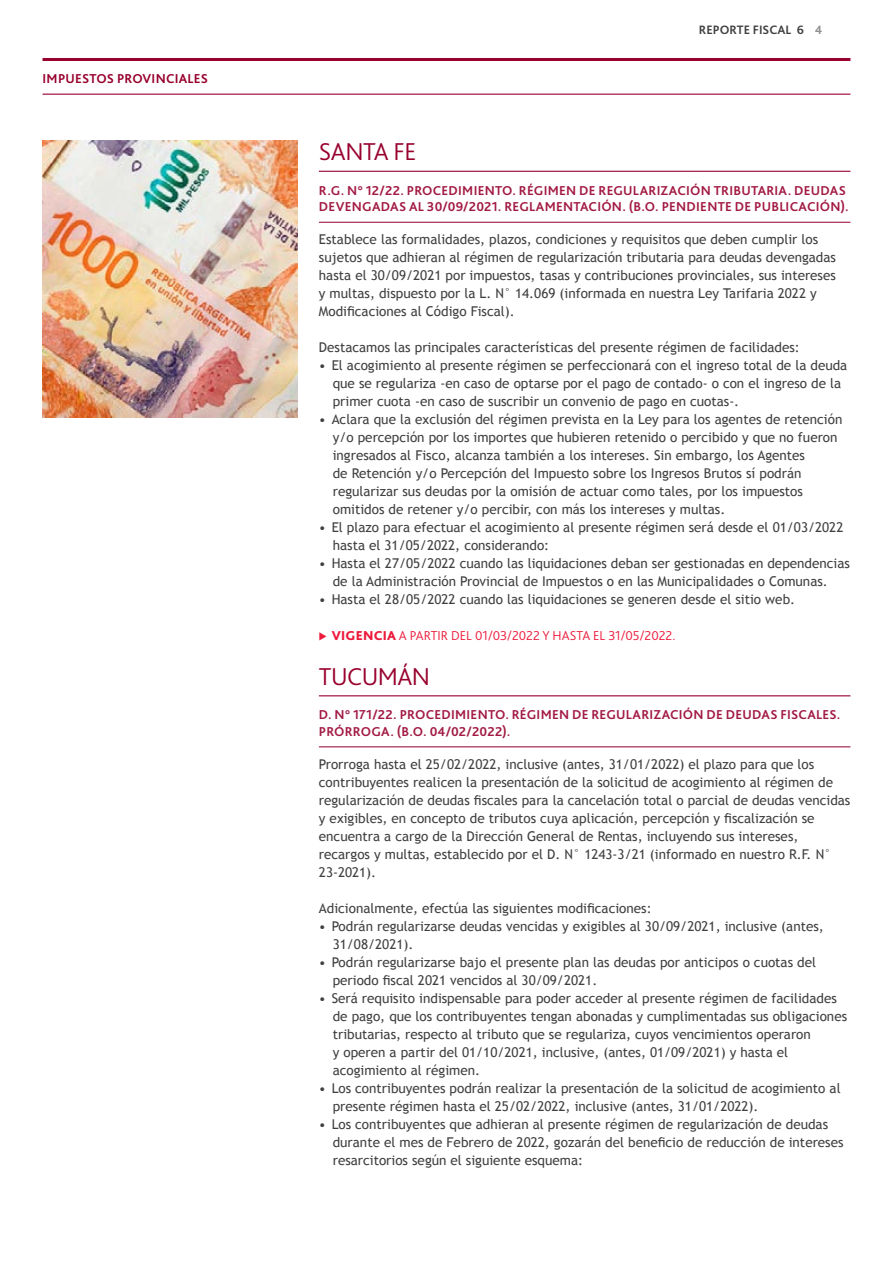
<style>
.page{position:relative;width:893px;height:1263px;background:#fff}
.page>*{position:absolute;margin:0;border:0;box-sizing:border-box;transform-origin:0 0}
.t1{font:300 25.5px "Bliss Pro";letter-spacing:-.02em;color:#98002e}
.t2{font:13.5px/18px "Trebuchet MS";color:#404040}
.t3{font:700 13.5px/16.5px "Bliss Pro";letter-spacing:.02em;color:#a21a43}
.t4{font:300 13.5px "Bliss Pro";color:#ed1a3b}
.t5{font:700 13.5px "Bliss Pro";letter-spacing:.015em;color:#98002e}
.t6{font:700 12.75px "Bliss Pro";color:#404040}
.s1{font-weight:800}
</style>
<div class="page">
<img style="left:43px;top:141px;width:254px;height:276px">
<hr style="left:43px;top:58px;width:807px;height:3px;background:#98002e">
<hr style="left:43px;top:94px;width:807px;height:1px;background:#98002e">
<hr style="left:319px;top:171px;width:531px;height:1px;background:#98002e">
<hr style="left:319px;top:222px;width:531px;height:1px;background:#a21a43">
<hr style="left:319px;top:695px;width:531px;height:1px;background:#98002e">
<hr style="left:319px;top:746px;width:531px;height:1px;background:#a21a43">
<p class="t5" style="left:43px;top:70px;width:167px">IMPUESTOS PROVINCIALES</p>
<p class="t6" style="left:699px;top:22px;width:125px">REPORTE FISCAL 6 4</p>
<h1 class="t1" style="left:319px;top:136px;width:99px">SANTA FE</h1>
<p class="t3" style="left:319px;top:181px;width:531px">R.G. N° 12/22. PROCEDIMIENTO. RÉGIMEN DE REGULARIZACIÓN TRIBUTARIA. DEUDAS<br>DEVENGADAS AL 30/09/2021. REGLAMENTACIÓN. (B.O. PENDIENTE DE PUBLICACIÓN).</p>
<p class="t2" style="left:319px;top:230px;width:519px">Establece las formalidades, plazos, condiciones y requisitos que deben cumplir los sujetos que adhieran al régimen de regularización tributaria para deudas devengadas hasta el 30/09/2021 por impuestos, tasas y contribuciones provinciales, sus intereses y multas, dispuesto por la L. N° 14.069 (informada en nuestra Ley Tarifaria 2022 y Modificaciones al Código Fiscal).</p>
<p class="t2" style="left:319px;top:338px;width:482px">Destacamos las principales características del presente régimen de facilidades:</p>
<p class="t2" style="left:333px;top:356px;width:516px;text-indent:-14px">• El acogimiento al presente régimen se perfeccionará con el ingreso total de la deuda que se regulariza -en caso de optarse por el pago de contado- o con el ingreso de la primer cuota -en caso de suscribir un convenio de pago en cuotas-.</p>
<p class="t2" style="left:333px;top:410px;width:511px;text-indent:-14px">• Aclara que la exclusión del régimen prevista en la Ley para los agentes de retención y/o percepción por los importes que hubieren retenido o percibido y que no fueron ingresados al Fisco, alcanza también a los intereses. Sin embargo, los Agentes<br>de Retención y/o Percepción del Impuesto sobre los Ingresos Brutos sí podrán regularizar sus deudas por la omisión de actuar como tales, por los impuestos omitidos de retener y/o percibir, con más los intereses y multas.</p>
<p class="t2" style="left:333px;top:518px;width:512px;text-indent:-14px">• El plazo para efectuar el acogimiento al presente régimen será desde el 01/03/2022 hasta el 31/05/2022, considerando:</p>
<p class="t2" style="left:333px;top:554px;width:519px;text-indent:-14px">• Hasta el 27/05/2022 cuando las liquidaciones deban ser gestionadas en dependencias de la Administración Provincial de Impuestos o en las Municipalidades o Comunas.</p>
<p class="t2" style="left:319px;top:590px;width:478px">• Hasta el 28/05/2022 cuando las liquidaciones se generen desde el sitio web.</p>
<p class="t4" style="left:332px;top:627px;width:345px"><span class="s1">VIGENCIA</span> A PARTIR DEL 01/03/2022 Y HASTA EL 31/05/2022.</p>
<h1 class="t1" style="left:319px;top:660px;width:113px">TUCUMÁN</h1>
<p class="t3" style="left:319px;top:706px;width:523px">D. N° 171/22. PROCEDIMIENTO. RÉGIMEN DE REGULARIZACIÓN DE DEUDAS FISCALES.<br>PRÓRROGA. (B.O. 04/02/2022).</p>
<p class="t2" style="left:319px;top:755px;width:533px">Prorroga hasta el 25/02/2022, inclusive (antes, 31/01/2022) el plazo para que los contribuyentes realicen la presentación de la solicitud de acogimiento al régimen de regularización de deudas fiscales para la cancelación total o parcial de deudas vencidas y exigibles, en concepto de tributos cuya aplicación, percepción y fiscalización se encuentra a cargo de la Dirección General de Rentas, incluyendo sus intereses, recargos y multas, establecido por el D. N° 1243-3/21 (informado en nuestro R.F. N° 23-2021).</p>
<p class="t2" style="left:319px;top:899px;width:334px">Adicionalmente, efectúa las siguientes modificaciones:</p>
<p class="t2" style="left:333px;top:917px;width:493px;text-indent:-14px">• Podrán regularizarse deudas vencidas y exigibles al 30/09/2021, inclusive (antes,<br>31/08/2021).</p>
<p class="t2" style="left:333px;top:953px;width:485px;text-indent:-14px">• Podrán regularizarse bajo el presente plan las deudas por anticipos o cuotas del periodo fiscal 2021 vencidos al 30/09/2021.</p>
<p class="t2" style="left:333px;top:989px;width:516px;text-indent:-14px">• Será requisito indispensable para poder acceder al presente régimen de facilidades de pago, que los contribuyentes tengan abonadas y cumplimentadas sus obligaciones tributarias, respecto al tributo que se regulariza, cuyos vencimientos operaron<br>y operen a partir del 01/10/2021, inclusive, (antes, 01/09/2021) y hasta el acogimiento al régimen.</p>
<p class="t2" style="left:333px;top:1079px;width:509px;text-indent:-14px">• Los contribuyentes podrán realizar la presentación de la solicitud de acogimiento al presente régimen hasta el 25/02/2022, inclusive (antes, 31/01/2022).</p>
<p class="t2" style="left:333px;top:1115px;width:512px;text-indent:-14px">• Los contribuyentes que adhieran al presente régimen de regularización de deudas durante el mes de Febrero de 2022, gozarán del beneficio de reducción de intereses resarcitorios según el siguiente esquema:</p>
</div>
